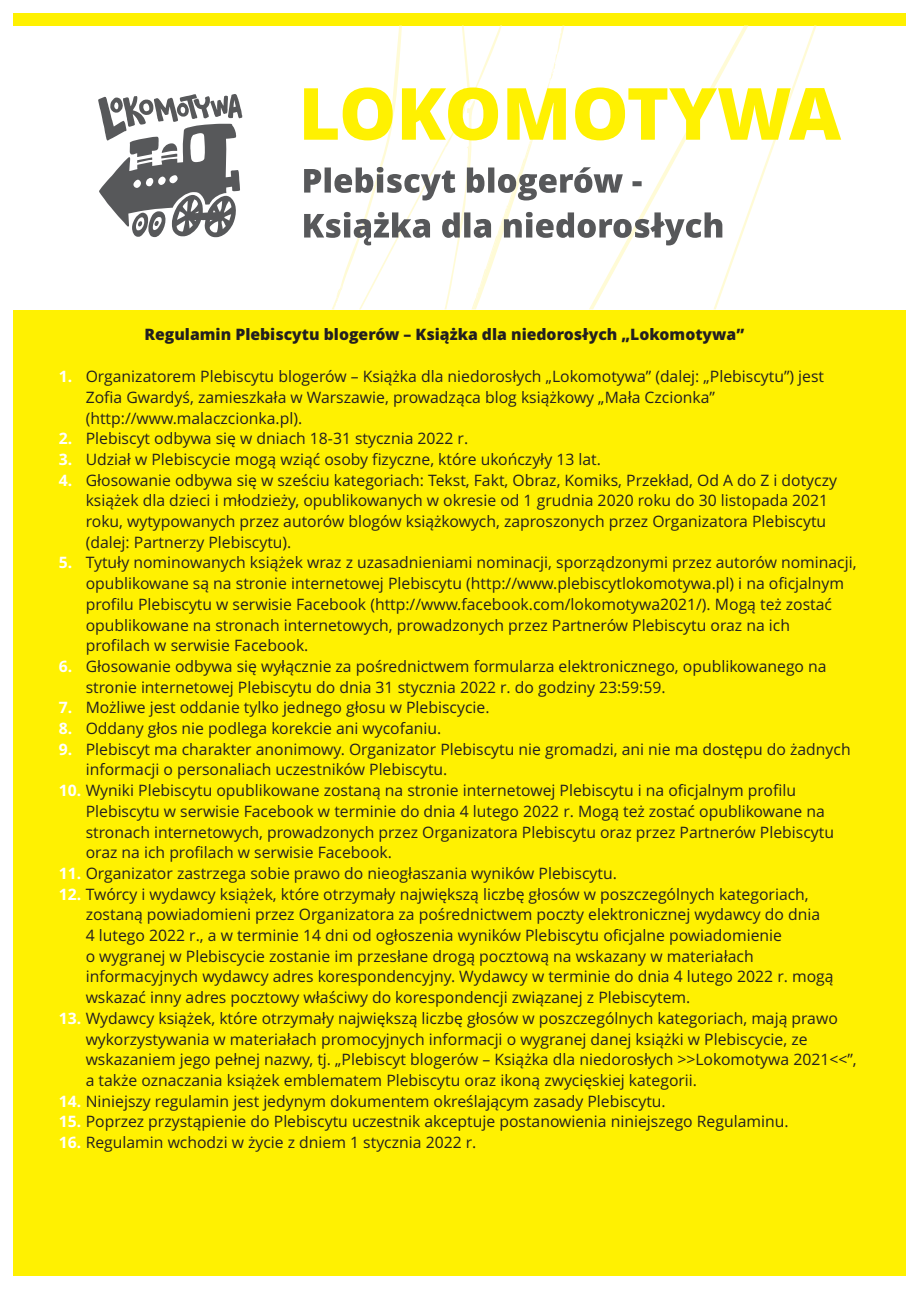
<style>
.page{position:relative;width:920px;height:1290px;background:#fff}
.page>*{position:absolute;margin:0;border:0;box-sizing:border-box;transform-origin:0 0}
.t1{font:15.75px/20.7px "Open Sans";color:#231f20}
.t2{font:800 15.75px "Open Sans";color:#231f20}
.t3{font:700 15.75px/20.7px "Open Sans";color:#fff;text-align:justify}
.s1{font-weight:700;color:#fff}
</style>
<div class="page">
<div style="left:14px;top:14px;width:892px;height:1262px;background:#fff101"></div>
<div style="left:13px;top:26px;width:894px;height:283px;background:#fff"></div>
<svg style="left:304px;top:26px;width:537px;height:283px"></svg>
<svg style="left:98px;top:94px;width:144px;height:143px"></svg>
<p class="t2" style="left:144px;top:328px;width:601px">Regulamin Plebiscytu blogerów – Ksi¹¿ka dla niedoros³ych „Lokomotywa”</p>
<p class="t1" style="left:86px;top:368px;width:772px">Organizatorem Plebiscytu blogerów – Ksi¹¿ka dla niedoros³ych „Lokomotywa” (dalej: „Plebiscytu”) jest Zofia Gwardyœ, zamieszka³a w Warszawie, prowadz¹ca blog ksi¹¿kowy „Ma³a Czcionka” (http://www.malaczcionka.pl).<br>Plebiscyt odbywa siê w dniach 18-31 stycznia 2022 r.<br>Udzia³ w Plebiscycie mog¹ wzi¹æ osoby fizyczne, które ukoñczy³y 13 lat.<br>G³osowanie odbywa siê w szeœciu kategoriach: Tekst, Fakt, Obraz, Komiks, Przek³ad, Od A do Z i dotyczy ksi¹¿ek dla dzieci i m³odzie¿y, opublikowanych w okresie od 1 grudnia 2020 roku do 30 listopada 2021 roku, wytypowanych przez autorów blogów ksi¹¿kowych, zaproszonych przez Organizatora Plebiscytu (dalej: Partnerzy Plebiscytu).<br>Tytu³y nominowanych ksi¹¿ek wraz z uzasadnieniami nominacji, sporz¹dzonymi przez autorów nominacji, opublikowane s¹ na stronie internetowej Plebiscytu (http://www.plebiscytlokomotywa.pl) i na oficjalnym profilu Plebiscytu w serwisie Facebook (http://www.facebook.com/lokomotywa2021/). Mog¹ te¿ zostaæ opublikowane na stronach internetowych, prowadzonych przez Partnerów Plebiscytu oraz na ich profilach w serwisie Facebook.<br>G³osowanie odbywa siê wy³¹cznie za poœrednictwem formularza elektronicznego, opublikowanego na stronie internetowej Plebiscytu do dnia 31 stycznia 2022 r. do godziny 23:59:59.<br>Mo¿liwe jest oddanie tylko jednego g³osu w Plebiscycie.<br>Oddany g³os nie podlega korekcie ani wycofaniu.<br>Plebiscyt ma charakter anonimowy. Organizator Plebiscytu nie gromadzi, ani nie ma dostêpu do ¿adnych informacji o personaliach uczestników Plebiscytu.</p>
<p class="t1" style="left:86px;top:802px;width:750px">Plebiscytu w serwisie Facebook w terminie do dnia 4 lutego 2022 r. Mog¹ te¿ zostaæ opublikowane na stronach internetowych, prowadzonych przez Organizatora Plebiscytu oraz przez Partnerów Plebiscytu oraz na ich profilach w serwisie Facebook.</p>
<p class="t3" style="left:59px;top:368px;width:15px">1.</p>
<p class="t3" style="left:59px;top:430px;width:15px">2.<br>3.<br>4.</p>
<p class="t3" style="left:59px;top:554px;width:15px">5.</p>
<p class="t3" style="left:59px;top:657px;width:15px">6.</p>
<p class="t3" style="left:59px;top:699px;width:15px">7.<br>8.<br>9.</p>
<p class="t1" style="left:59px;top:782px;width:739px"><span class="s1">10.</span> Wyniki Plebiscytu opublikowane zostan¹ na stronie internetowej Plebiscytu i na oficjalnym profilu</p>
<p class="t1" style="left:59px;top:864px;width:560px"><span class="s1">11.</span> Organizator zastrzega sobie prawo do nieog³aszania wyników Plebiscytu.</p>
<p class="t1" style="left:59px;top:885px;width:752px"><span class="s1">12.</span> Twórcy i wydawcy ksi¹¿ek, które otrzyma³y najwiêksz¹ liczbê g³osów w poszczególnych kategoriach,</p>
<p class="t1" style="left:86px;top:906px;width:749px">zostan¹ powiadomieni przez Organizatora za poœrednictwem poczty elektronicznej wydawcy do dnia<br>4 lutego 2022 r., a w terminie 14 dni od og³oszenia wyników Plebiscytu oficjalne powiadomienie<br>o wygranej w Plebiscycie zostanie im przes³ane drog¹ pocztow¹ na wskazany w materia³ach informacyjnych wydawcy adres korespondencyjny. Wydawcy w terminie do dnia 4 lutego 2022 r. mog¹ wskazaæ inny adres pocztowy w³aœciwy do korespondencji zwi¹zanej z Plebiscytem.</p>
<p class="t1" style="left:86px;top:1030px;width:773px">wykorzystywania w materia³ach promocyjnych informacji o wygranej danej ksi¹¿ki w Plebiscycie, ze wskazaniem jego pe³nej nazwy, tj. „Plebiscyt blogerów – Ksi¹¿ka dla niedoros³ych &gt;&gt;Lokomotywa 2021&lt;&lt;”, a tak¿e oznaczania ksi¹¿ek emblematem Plebiscytu oraz ikon¹ zwyciêskiej kategorii.</p>
<p class="t1" style="left:59px;top:1009px;width:781px"><span class="s1">13.</span> Wydawcy ksi¹¿ek, które otrzyma³y najwiêksz¹ liczbê g³osów w poszczególnych kategoriach, maj¹ prawo</p>
<p class="t1" style="left:59px;top:1092px;width:609px"><span class="s1">14.</span> Niniejszy regulamin jest jedynym dokumentem okreœlaj¹cym zasady Plebiscytu.</p>
<p class="t1" style="left:59px;top:1113px;width:731px"><span class="s1">15.</span> Poprzez przyst¹pienie do Plebiscytu uczestnik akceptuje postanowienia niniejszego Regulaminu.</p>
<p class="t1" style="left:59px;top:1133px;width:419px"><span class="s1">16.</span> Regulamin wchodzi w ¿ycie z dniem 1 stycznia 2022 r.</p>
</div>
